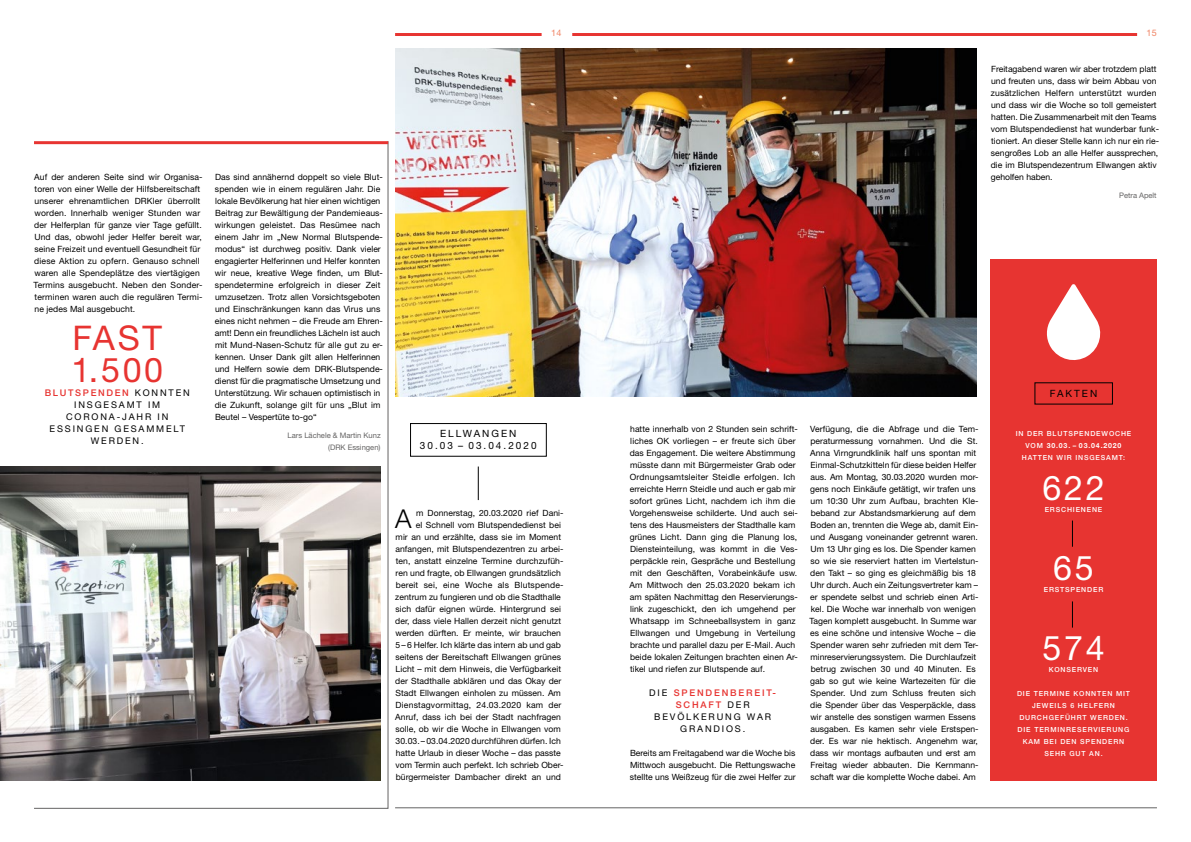
<style>
.page{position:relative;width:1191px;height:842px;background:#fff}
.page>*{position:absolute;margin:0;border:0;box-sizing:border-box;transform-origin:0 0}
.t1{font:34px/32px "Helvetica Neue LT Pro";letter-spacing:.08em;color:#e73431}
.t2{font:34px "Helvetica Neue LT Pro";letter-spacing:.08em;color:#fff}
.t3{font:300 26px "Helvetica Neue LT Pro";color:#000}
.t4{font:10px/12px "Helvetica Neue LT Pro";letter-spacing:.2em;color:#000;text-align:center}
.t5{font:9.2px/12px "Helvetica Neue LT Pro";letter-spacing:.2em;color:#000;text-align:center}
.t6{font:9px "Helvetica Neue LT Pro";color:#f08262}
.t7{font:8.6px/12px "Helvetica Neue LT Pro";letter-spacing:.005em;color:#000}
.t8{font:7.6px/12px "Helvetica Neue LT Pro";color:#646363;text-align:right}
.t9{font:500 7px/12px "Helvetica Neue LT Pro";letter-spacing:.12em;color:#fff;text-align:center}
.s1{font-weight:500;color:#e73431}
.s2{font-weight:700}
</style>
<div class="page">
<hr style="left:395px;top:808px;width:762px;height:1px;background:#646363">
<hr style="left:572px;top:33px;width:565px;height:3px;background:#e73431">
<hr style="left:395px;top:33px;width:146px;height:3px;background:#e73431">
<svg style="left:34px;top:144px;width:354px;height:665px"></svg>
<img style="left:395px;top:48px;width:581px;height:348px">
<div style="left:410px;top:423px;width:136px;height:33px;border:1px solid #000"></div>
<div style="left:990px;top:259px;width:167px;height:521px;background:#e73431"></div>
<svg style="left:1072px;top:520px;width:1px;height:27px"></svg>
<svg style="left:1072px;top:601px;width:1px;height:27px"></svg>
<svg style="left:1046px;top:284px;width:55px;height:76px"></svg>
<hr style="left:34px;top:141px;width:354px;height:3px;background:#e73431">
<img style="left:0;top:466px;width:381px;height:314px">
<hr style="left:478px;top:466px;width:1px;height:34px;background:#000">
<p class="t7" style="left:34px;top:171px;width:170px">Auf der anderen Seite sind wir Organisa&shy;toren von einer Welle der Hilfsbereitschaft unserer ehrenamtlichen DRKler überrollt worden. Innerhalb weniger Stunden war der Helferplan für ganze vier Tage gefüllt.<br>Und das, obwohl jeder Helfer bereit war, seine Freizeit und eventuell Gesundheit für diese Aktion zu opfern. Genauso schnell waren alle Spendeplätze des viertägigen Termins ausgebucht. Neben den Sonder&shy;terminen waren auch die regulären Termi&shy;ne jedes Mal ausgebucht.</p>
<h1 class="t1" style="left:71px;top:321px;width:93px">FAST<br>1.500</h1>
<p class="t5" style="left:45px;top:387px;width:146px"><span class="s1">BLUTSPENDEN</span> KONNTEN<br>INSGESAMT IM<br>CORONA-JAHR IN<br>ESSINGEN GESAMMELT<br>WERDEN.</p>
<p class="t7" style="left:215px;top:171px;width:170px">Das sind annähernd doppelt so viele Blut&shy;spenden wie in einem regulären Jahr. Die lokale Bevölkerung hat hier einen wichtigen Beitrag zur Bewältigung der Pandemieaus&shy;wirkungen geleistet. Das Resümee nach einem Jahr im „New Normal Blutspende&shy;modus“ ist durchweg positiv. Dank vieler engagierter Helferinnen und Helfer konnten wir neue, kreative Wege finden, um Blut&shy;spendetermine erfolgreich in dieser Zeit umzusetzen. Trotz allen Vorsichtsgeboten und Einschränkungen kann das Virus uns eines nicht nehmen – die Freude am Ehren&shy;amt! Denn ein freundliches Lächeln ist auch mit Mund-Nasen-Schutz für alle gut zu er&shy;kennen. Unser Dank gilt allen Helferinnen und Helfern sowie dem DRK-Blutspende&shy;dienst für die pragmatische Umsetzung und Unterstützung. Wir schauen optimistisch in die Zukunft, solange gilt für uns „Blut im Beutel – Vespertüte to-go“</p>
<p class="t8" style="left:288px;top:429px;width:95px">Lars Lächele &amp; Martin Kunz (DRK Essingen)</p>
<p class="t6" style="left:551px;top:27px;width:12px">14</p>
<p class="t6" style="left:1146px;top:27px;width:12px">15</p>
<p class="t7" style="left:990px;top:63px;width:170px">Freitagabend waren wir aber trotzdem platt und freuten uns, dass wir beim Abbau von zusätzlichen Helfern unterstützt wurden und dass wir die Woche so toll gemeistert hatten. Die Zusammenarbeit mit den Teams vom Blutspendedienst hat wunderbar funk&shy;tioniert. An dieser Stelle kann ich nur ein rie&shy;sengroßes Lob an alle Helfer aussprechen, die im Blutspendezentrum Ellwangen aktiv geholfen haben.</p>
<p class="t8" style="left:1119px;top:189px;width:39px">Petra Apelt</p>
<p class="t4" style="left:1049px;top:387px;width:49px">FAKTEN</p>
<p class="t7" style="left:629px;top:423px;width:170px">hatte innerhalb von 2 Stunden sein schrift&shy;liches OK vorliegen – er freute sich über das Engagement. Die weitere Abstimmung müsste dann mit Bürgermeister Grab oder Ordnungsamtsleiter Steidle erfolgen. Ich erreichte Herrn Steidle und auch er gab mir sofort grünes Licht, nachdem ich ihm die Vorgehensweise schilderte. Und auch sei&shy;tens des Hausmeisters der Stadthalle kam grünes Licht. Dann ging die Planung los, Diensteinteilung, was kommt in die Ves&shy;perpäckle rein, Gespräche und Bestellung mit den Geschäften, Vorabeinkäufe usw.<br>Am Mittwoch den 25.03.2020 bekam ich am späten Nachmittag den Reservierungs&shy;link zugeschickt, den ich umgehend per Whatsapp im Schneeballsystem in ganz Ellwangen und Umgebung in Verteilung brachte und parallel dazu per E-Mail. Auch beide lokalen Zeitungen brachten einen Ar&shy;tikel und riefen zur Blutspende auf.</p>
<p class="t7" style="left:809px;top:423px;width:170px">Verfügung, die die Abfrage und die Tem&shy;peraturmessung vornahmen. Und die St.<br>Anna Virngrundklinik half uns spontan mit Einmal-Schutzkitteln für diese beiden Helfer aus. Am Montag, 30.03.2020 wurden mor&shy;gens noch Einkäufe getätigt, wir trafen uns um 10:30 Uhr zum Aufbau, brachten Kle&shy;beband zur Abstandsmarkierung auf dem Boden an, trennten die Wege ab, damit Ein&shy;und Ausgang voneinander getrennt waren.<br>Um 13 Uhr ging es los. Die Spender kamen so wie sie reserviert hatten im Viertelstun&shy;den Takt – so ging es gleichmäßig bis 18<br>Uhr durch. Auch ein Zeitungsvertreter kam – er spendete selbst und schrieb einen Arti&shy;kel. Die Woche war innerhalb von wenigen Tagen komplett ausgebucht. In Summe war es eine schöne und intensive Woche – die Spender waren sehr zufrieden mit dem Ter&shy;minreservierungssystem. Die Durchlaufzeit betrug zwischen 30 und 40 Minuten. Es gab so gut wie keine Wartezeiten für die Spender. Und zum Schluss freuten sich die Spender über das Vesperpäckle, dass wir anstelle des sonstigen warmen Essens ausgaben. Es kamen sehr viele Erstspen&shy;der. Es war nie hektisch. Angenehm war, dass wir montags aufbauten und erst am Freitag wieder abbauten. Die Kernmann&shy;schaft war die komplette Woche dabei. Am</p>
<p class="t4" style="left:420px;top:428px;width:118px">ELLWANGEN<br>30.03 – 03.04.2020</p>
<p class="t9" style="left:1015px;top:427px;width:117px">IN DER BLUTSPENDEWOCHE<br>VOM <span class="s2">30.03. – 03.04.2020<br></span>HATTEN WIR INSGESAMT:</p>
<h1 class="t2" style="left:1042px;top:466px;width:64px">622</h1>
<p class="t9" style="left:1044px;top:503px;width:59px">ERSCHIENENE</p>
<h2 class="t3" style="left:395px;top:503px;width:18px">A</h2>
<p class="t7" style="left:416px;top:507px;width:149px">m Donnerstag, 20.03.2020 rief Dani-</p>
<p class="t7" style="left:416px;top:519px;width:146px">el Schnell vom Blutspendedienst bei</p>
<p class="t7" style="left:395px;top:531px;width:167px">mir an und erzählte, dass sie im Moment</p>
<p class="t7" style="left:395px;top:543px;width:170px">anfangen, mit Blutspendezentren zu arbei-</p>
<p class="t7" style="left:396px;top:555px;width:169px">ten, anstatt einzelne Termine durchzufüh-</p>
<p class="t7" style="left:396px;top:567px;width:167px">ren und fragte, ob Ellwangen grundsätzlich</p>
<p class="t7" style="left:396px;top:579px;width:169px">bereit sei, eine Woche als Blutspende-</p>
<p class="t7" style="left:395px;top:591px;width:167px">zentrum zu fungieren und ob die Stadthalle</p>
<p class="t7" style="left:395px;top:603px;width:167px">sich dafür eignen würde. Hintergrund sei</p>
<p class="t7" style="left:395px;top:615px;width:167px">der, dass viele Hallen derzeit nicht genutzt</p>
<p class="t7" style="left:395px;top:627px;width:167px">werden dürften. Er meinte, wir brauchen</p>
<p class="t7" style="left:395px;top:639px;width:167px">5–6 Helfer. Ich klärte das intern ab und gab</p>
<p class="t7" style="left:395px;top:651px;width:167px">seitens der Bereitschaft Ellwangen grünes</p>
<p class="t7" style="left:395px;top:663px;width:167px">Licht – mit dem Hinweis, die Verfügbarkeit</p>
<p class="t7" style="left:395px;top:675px;width:168px">der Stadthalle abklären und das Okay der</p>
<p class="t7" style="left:395px;top:687px;width:167px">Stadt Ellwangen einholen zu müssen. Am</p>
<p class="t7" style="left:395px;top:699px;width:167px">Dienstagvormittag, 24.03.2020 kam der</p>
<p class="t7" style="left:395px;top:711px;width:167px">Anruf, dass ich bei der Stadt nachfragen</p>
<p class="t7" style="left:395px;top:723px;width:167px">solle, ob wir die Woche in Ellwangen vom</p>
<p class="t7" style="left:396px;top:735px;width:167px">30.03. –03.04.2020 durchführen dürfen. Ich</p>
<p class="t7" style="left:396px;top:747px;width:167px">hatte Urlaub in dieser Woche – das passte</p>
<p class="t7" style="left:395px;top:759px;width:169px">vom Termin auch perfekt. Ich schrieb Ober-</p>
<p class="t7" style="left:396px;top:771px;width:167px">bürgermeister Dambacher direkt an und</p>
<h1 class="t2" style="left:1053px;top:546px;width:42px">65</h1>
<p class="t9" style="left:1043px;top:583px;width:61px">ERSTSPENDER</p>
<h1 class="t2" style="left:1042px;top:626px;width:64px">574</h1>
<p class="t9" style="left:1048px;top:663px;width:51px">KONSERVEN</p>
<p class="t9" style="left:1017px;top:687px;width:115px">DIE TERMINE KONNTEN MIT<br>JEWEILS 6 HELFERN<br>DURCHGEFÜHRT WERDEN.<br>DIE TERMINRESERVIERUNG<br>KAM BEI DEN SPENDERN<br>SEHR GUT AN.</p>
<p class="t5" style="left:649px;top:687px;width:128px">DIE <span class="s1">SPENDENBEREIT-<br>SCHAFT</span> DER<br>BEVÖLKERUNG WAR<br>GRANDIOS.</p>
<p class="t7" style="left:630px;top:747px;width:167px;text-align:justify">Bereits am Freitagabend war die Woche bis Mittwoch ausgebucht. Die Rettungswache stellte uns Weißzeug für die zwei Helfer zur</p>
</div>
